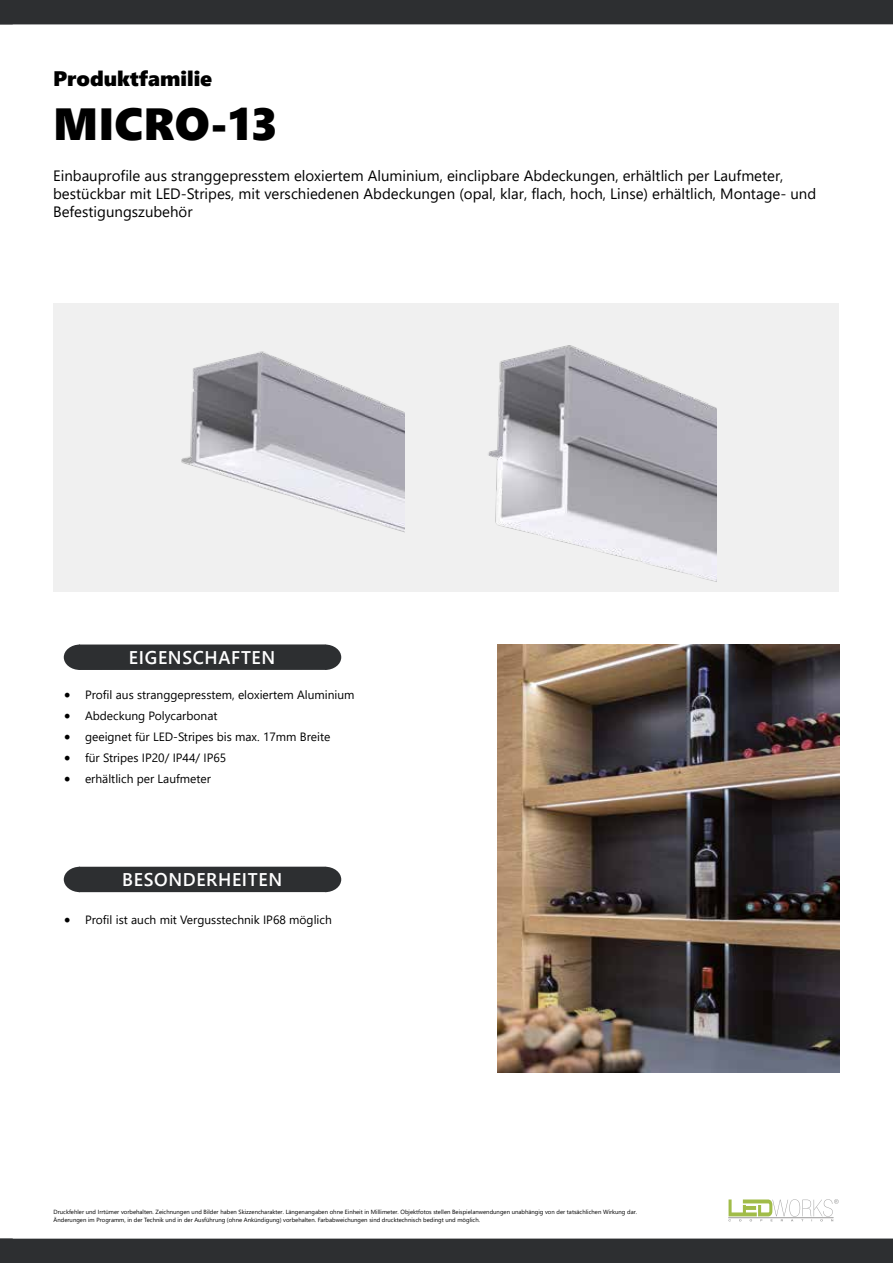
<style>
.page{position:relative;width:893px;height:1263px;background:#fff}
.page>*{position:absolute;margin:0;border:0;box-sizing:border-box;transform-origin:0 0}
.t1{font:45px "Segoe UI Black";color:#000}
.t2{font:21px "Segoe UI Black";color:#000}
.t3{font:600 18.3px "Segoe UI";letter-spacing:.035em;color:#fff}
.t4{font:15px/18px "Segoe UI";color:#000}
.t5{font:12px "Segoe UI";color:#000}
.t6{font:6px/7.2px "Segoe UI";color:#000}
.s1{font-family:"Minion Pro";font-size:18px}
</style>
<div class="page">
<div style="left:0;top:0;width:893px;height:24px;background:#2d2f31"></div>
<div style="left:0;top:1238px;width:893px;height:25px;background:#2d2f31"></div>
<svg style="left:728px;top:1199px;width:111px;height:22px"></svg>
<hr style="left:728px;top:1217px;width:105px;height:1px;background:#9a9999">
<div style="left:53px;top:303px;width:786px;height:289px;background:#f0f0f0"></div>
<img style="left:497px;top:644px;width:342px;height:429px">
<svg style="left:64px;top:644px;width:15px;height:26px"></svg>
<svg style="left:325px;top:644px;width:16px;height:26px"></svg>
<div style="left:79px;top:644px;width:246px;height:26px;background:#2d2f31"></div>
<svg style="left:64px;top:867px;width:15px;height:25px"></svg>
<svg style="left:325px;top:867px;width:16px;height:25px"></svg>
<div style="left:79px;top:867px;width:246px;height:25px;background:#2d2f31"></div>
<img style="left:488px;top:345px;width:228px;height:237px">
<img style="left:181px;top:351px;width:224px;height:182px">
<h2 class="t2" style="left:53px;top:63px;width:161px">Produktfamilie</h2>
<h1 class="t1" style="left:53px;top:91px;width:227px">MICRO-13</h1>
<p class="t4" style="left:53px;top:165px;width:765px">Einbauprofile aus stranggepresstem eloxiertem Aluminium, einclipbare Abdeckungen, erhältlich per Laufmeter, bestückbar mit LED-Stripes, mit verschiedenen Abdeckungen (opal, klar, flach, hoch, Linse) erhältlich, Montage- und<br>Befestigungszubehör</p>
<h3 class="t3" style="left:129px;top:640px;width:148px">EIGENSCHAFTEN</h3>
<h3 class="t5" style="left:64px;top:683px;width:292px"><span class="s1">•</span> Profil aus stranggepresstem, eloxiertem Aluminium</h3>
<h3 class="t5" style="left:64px;top:704px;width:155px"><span class="s1">•</span> Abdeckung Polycarbonat</h3>
<h3 class="t5" style="left:64px;top:725px;width:268px"><span class="s1">•</span> geeignet für LED-Stripes bis max. 17mm Breite</h3>
<h3 class="t5" style="left:64px;top:746px;width:164px"><span class="s1">•</span> für Stripes IP20/ IP44/ IP65</h3>
<h3 class="t5" style="left:64px;top:767px;width:149px"><span class="s1">•</span> erhältlich per Laufmeter</h3>
<h3 class="t3" style="left:122px;top:862px;width:161px">BESONDERHEITEN</h3>
<h3 class="t5" style="left:64px;top:909px;width:270px"><span class="s1">•</span> Profil ist auch mit Vergusstechnik IP68 möglich</h3>
<p class="t6" style="left:54px;top:1208px;width:585px">Druckfehler und Irrtümer vorbehalten. Zeichnungen und Bilder haben Skizzencharakter. Längenangaben ohne Einheit in Millimeter. Objektfotos stellen Beispielanwendungen unabhängig von der tatsächlichen Wirkung dar.<br>Änderungen im Programm, in der Technik und in der Ausführung (ohne Ankündigung) vorbehalten. Farbabweichungen sind drucktechnisch bedingt und möglich.</p>
</div>
